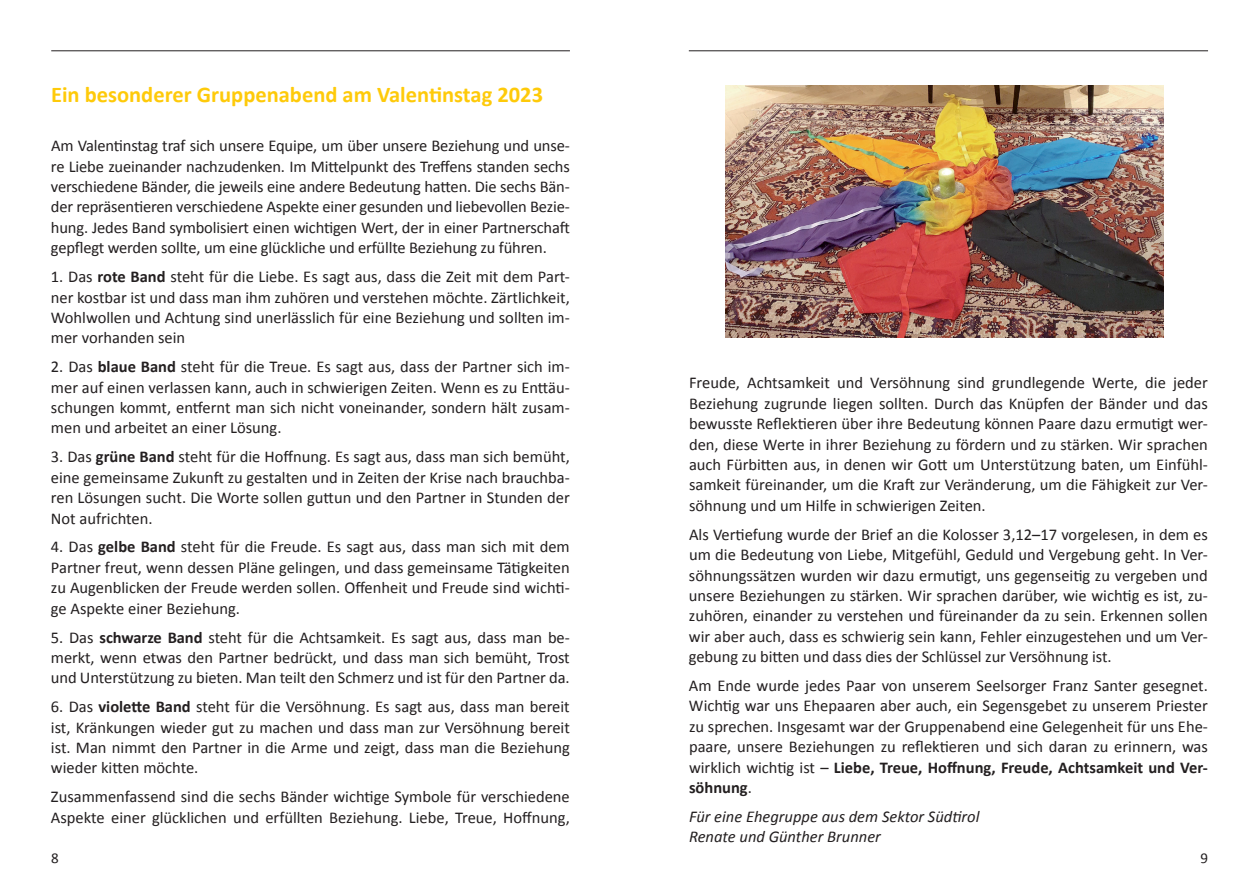
<style>
.page{position:relative;width:1259px;height:893px;background:#fff}
.page>*{position:absolute;margin:0;border:0;box-sizing:border-box;transform-origin:0 0}
.t1{font:700 22.5px "Calibri";color:#feca0a}
.t2{font:16.5px/20.4px "Calibri";color:#231f20;text-align:justify}
.t3{font:italic 16.5px/20.4px "Calibri";color:#231f20}
.t4{font:15px "Calibri";color:#231f20}
.s1{font-weight:700}
</style>
<div class="page">
<hr style="left:689px;top:51px;width:519px;height:1px;background:#231f20">
<hr style="left:51px;top:51px;width:519px;height:1px;background:#231f20">
<img style="left:725px;top:85px;width:438px;height:253px">
<h1 class="t1" style="left:51px;top:79px;width:493px">Ein besonderer Gruppenabend am Valentinstag 2023</h1>
<p class="t2" style="left:51px;top:136px;width:520px">Am Valentinstag traf sich unsere Equipe, um über unsere Beziehung und unse&shy;re Liebe zueinander nachzudenken. Im Mittelpunkt des Treffens standen sechs verschiedene Bänder, die jeweils eine andere Bedeutung hatten. Die sechs Bän&shy;der repräsentieren verschiedene Aspekte einer gesunden und liebevollen Bezie&shy;hung. Jedes Band symbolisiert einen wichtigen Wert, der in einer Partnerschaft gepflegt werden sollte, um eine glückliche und erfüllte Beziehung zu führen.</p>
<p class="t2" style="left:51px;top:266px;width:520px">1. Das <span class="s1">rote Band</span> steht für die Liebe. Es sagt aus, dass die Zeit mit dem Part&shy;ner kostbar ist und dass man ihm zuhören und verstehen möchte. Zärtlichkeit, Wohlwollen und Achtung sind unerlässlich für eine Beziehung und sollten im&shy;mer vorhanden sein</p>
<p class="t2" style="left:51px;top:357px;width:520px">2. Das <span class="s1">blaue Band</span> steht für die Treue. Es sagt aus, dass der Partner sich im&shy;mer auf einen verlassen kann, auch in schwierigen Zeiten. Wenn es zu Enttäu&shy;schungen kommt, entfernt man sich nicht voneinander, sondern hält zusam&shy;men und arbeitet an einer Lösung.</p>
<p class="t2" style="left:51px;top:447px;width:520px">3. Das <span class="s1">grüne Band</span> steht für die Hoffnung. Es sagt aus, dass man sich bemüht, eine gemeinsame Zukunft zu gestalten und in Zeiten der Krise nach brauchba&shy;ren Lösungen sucht. Die Worte sollen guttun und den Partner in Stunden der Not aufrichten.</p>
<p class="t2" style="left:51px;top:537px;width:520px">4. Das <span class="s1">gelbe Band</span> steht für die Freude. Es sagt aus, dass man sich mit dem Partner freut, wenn dessen Pläne gelingen, und dass gemeinsame Tätigkeiten zu Augenblicken der Freude werden sollen. Offenheit und Freude sind wichti&shy;ge Aspekte einer Beziehung.</p>
<p class="t2" style="left:51px;top:627px;width:520px">5. Das <span class="s1">schwarze Band</span> steht für die Achtsamkeit. Es sagt aus, dass man be&shy;merkt, wenn etwas den Partner bedrückt, und dass man sich bemüht, Trost und Unterstützung zu bieten. Man teilt den Schmerz und ist für den Partner da.</p>
<p class="t2" style="left:51px;top:697px;width:520px">6. Das <span class="s1">violette Band</span> steht für die Versöhnung. Es sagt aus, dass man bereit ist, Kränkungen wieder gut zu machen und dass man zur Versöhnung bereit ist. Man nimmt den Partner in die Arme und zeigt, dass man die Beziehung wieder kitten möchte.</p>
<p class="t2" style="left:51px;top:787px;width:520px">Zusammenfassend sind die sechs Bänder wichtige Symbole für verschiedene<br>Aspekte einer glücklichen und erfüllten Beziehung. Liebe, Treue, Hoffnung,</p>
<p class="t2" style="left:689px;top:373px;width:520px">Freude, Achtsamkeit und Versöhnung sind grundlegende Werte, die jeder Beziehung zugrunde liegen sollten. Durch das Knüpfen der Bänder und das bewusste Reflektieren über ihre Bedeutung können Paare dazu ermutigt wer&shy;den, diese Werte in ihrer Beziehung zu fördern und zu stärken. Wir sprachen auch Fürbitten aus, in denen wir Gott um Unterstützung baten, um Einfühl&shy;samkeit füreinander, um die Kraft zur Veränderung, um die Fähigkeit zur Ver&shy;söhnung und um Hilfe in schwierigen Zeiten.</p>
<p class="t2" style="left:689px;top:524px;width:520px">Als Vertiefung wurde der Brief an die Kolosser 3,12–17 vorgelesen, in dem es um die Bedeutung von Liebe, Mitgefühl, Geduld und Vergebung geht. In Ver&shy;söhnungssätzen wurden wir dazu ermutigt, uns gegenseitig zu vergeben und unsere Beziehungen zu stärken. Wir sprachen darüber, wie wichtig es ist, zu&shy;zuhören, einander zu verstehen und füreinander da zu sein. Erkennen sollen wir aber auch, dass es schwierig sein kann, Fehler einzugestehen und um Ver&shy;gebung zu bitten und dass dies der Schlüssel zur Versöhnung ist.</p>
<p class="t2" style="left:689px;top:675px;width:520px">Am Ende wurde jedes Paar von unserem Seelsorger Franz Santer gesegnet.<br>Wichtig war uns Ehepaaren aber auch, ein Segensgebet zu unserem Priester zu sprechen. Insgesamt war der Gruppenabend eine Gelegenheit für uns Ehe&shy;paare, unsere Beziehungen zu reflektieren und sich daran zu erinnern, was wirklich wichtig ist – <span class="s1">Liebe, Treue, Hoffnung, Freude, Achtsamkeit und Ver&shy;söhnung</span>.</p>
<p class="t3" style="left:689px;top:805px;width:292px">Für eine Ehegruppe aus dem Sektor Südtirol<br>Renate und Günther Brunner</p>
<p class="t4" style="left:51px;top:848px;width:9px">8</p>
<p class="t4" style="left:1200px;top:848px;width:9px">9</p>
</div>
